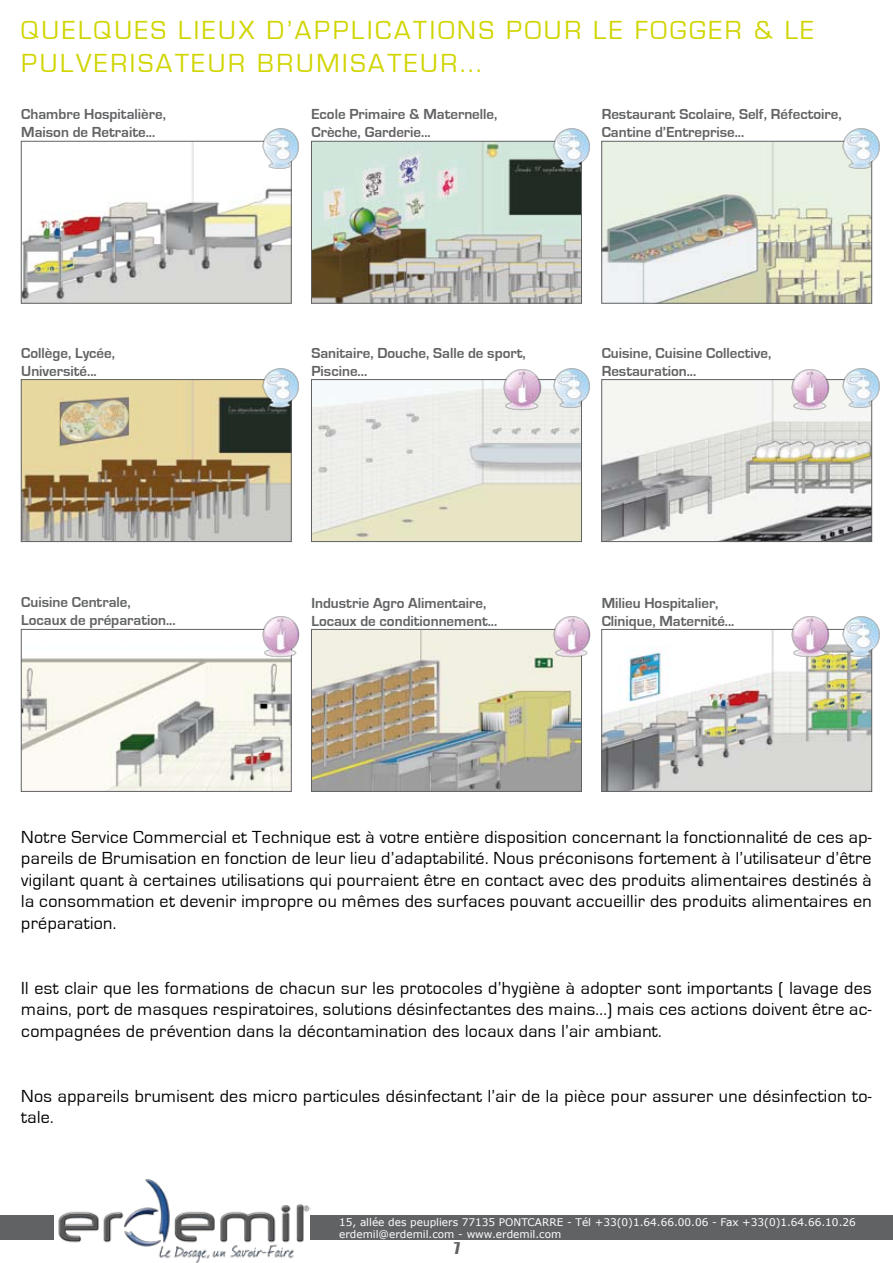
<style>
.page{position:relative;width:893px;height:1263px;background:#fff}
.page>*{position:absolute;margin:0;border:0;box-sizing:border-box;transform-origin:0 0}
.t1{font:27px/32.4px "Eurostile";letter-spacing:.1em;color:#d1d500}
.t2{font:18px/21.6px "Eurostile";letter-spacing:.02em;color:#000;text-align:justify}
.t3{font:700 15px/18px "Eurostile";color:#616264}
.t4{font:15px "Impact";color:#616264}
.t5{font:10.5px/12.6px "Verdana";color:#fff}
</style>
<div class="page">
<div style="left:0;top:1215px;width:53px;height:25px;background:#616264"></div>
<div style="left:310px;top:1215px;width:583px;height:25px;background:#616264"></div>
<img style="left:53px;top:1178px;width:257px;height:85px">
<img style="left:23px;top:143px;width:266px;height:158px">
<div style="left:21px;top:141px;width:270px;height:162px;border:1px solid #616264"></div>
<img style="left:23px;top:381px;width:266px;height:159px">
<div style="left:21px;top:379px;width:270px;height:163px;border:1px solid #616264"></div>
<img style="left:23px;top:658px;width:266px;height:132px">
<div style="left:21px;top:629px;width:270px;height:163px;border:1px solid #616264"></div>
<img style="left:313px;top:143px;width:267px;height:158px">
<div style="left:311px;top:141px;width:271px;height:162px;border:1px solid #616264"></div>
<img style="left:313px;top:381px;width:267px;height:159px">
<div style="left:311px;top:379px;width:271px;height:163px;border:1px solid #616264"></div>
<img style="left:313px;top:631px;width:267px;height:159px">
<div style="left:311px;top:629px;width:271px;height:163px;border:1px solid #616264"></div>
<img style="left:603px;top:143px;width:267px;height:158px">
<div style="left:601px;top:141px;width:271px;height:162px;border:1px solid #616264"></div>
<img style="left:603px;top:381px;width:267px;height:159px">
<div style="left:601px;top:379px;width:271px;height:163px;border:1px solid #616264"></div>
<img style="left:603px;top:631px;width:267px;height:159px">
<div style="left:601px;top:629px;width:271px;height:163px;border:1px solid #616264"></div>
<img style="left:260px;top:128px;width:39px;height:42px">
<img style="left:260px;top:368px;width:39px;height:42px">
<img style="left:260px;top:616px;width:40px;height:42px">
<img style="left:551px;top:128px;width:39px;height:42px">
<img style="left:551px;top:368px;width:39px;height:42px">
<img style="left:551px;top:616px;width:40px;height:42px">
<img style="left:790px;top:616px;width:42px;height:42px">
<img style="left:790px;top:369px;width:42px;height:42px">
<img style="left:502px;top:369px;width:42px;height:42px">
<img style="left:840px;top:128px;width:40px;height:42px">
<img style="left:840px;top:368px;width:40px;height:42px">
<img style="left:840px;top:616px;width:40px;height:42px">
<h1 class="t1" style="left:21px;top:15px;width:794px">Quelques lieux d’applications pour le fogger &amp; le pulverisateur</h1>
<h1 class="t1" style="left:257px;top:47px;width:19px">bru</h1>
<h1 class="t1" style="left:316px;top:47px;width:43px">misateur</h1>
<h1 class="t1" style="left:460px;top:47px;width:23px">...</h1>
<p class="t3" style="left:21px;top:106px;width:146px">Chambre Hospitalière,<br>Maison de Retraite...</p>
<p class="t3" style="left:311px;top:106px;width:188px">Ecole Primaire &amp; Maternelle,<br>Crèche, Garderie...</p>
<p class="t3" style="left:602px;top:106px;width:242px">Restaurant Scolaire, Self, Réfectoire,<br>Cantine d’Entreprise...</p>
<p class="t3" style="left:21px;top:344px;width:95px">Collège, Lycée,<br>Université...</p>
<p class="t3" style="left:311px;top:344px;width:216px">Sanitaire, Douche, Salle de sport,<br>Piscine...</p>
<p class="t3" style="left:602px;top:344px;width:171px">Cuisine, Cuisine Collective,<br>Restauration...</p>
<p class="t3" style="left:21px;top:594px;width:156px">Cuisine Centrale,<br>Locaux de préparation...</p>
<p class="t3" style="left:311px;top:594px;width:187px">Industrie Agro Alimentaire,<br>Locaux de conditionnement...</p>
<p class="t3" style="left:602px;top:594px;width:134px">Milieu Hospitalier,<br>Clinique, Maternité...</p>
<p class="t2" style="left:21px;top:826px;width:852px">Notre Service Commercial et Technique est à votre entière disposition concernant la fonctionnalité de ces ap&shy;pareils de Brumisation en fonction de leur lieu d’adaptabilité. Nous préconisons fortement à l’utilisateur d’être vigilant quant à certaines utilisations qui pourraient être en contact avec des produits alimentaires destinés à la consommation et devenir impropre ou mêmes des surfaces pouvant accueillir des produits alimentaires en préparation.</p>
<p class="t2" style="left:21px;top:977px;width:852px">Il est clair que les formations de chacun sur les protocoles d’hygiène à adopter sont importants ( lavage des mains, port de masques respiratoires, solutions désinfectantes des mains...) mais ces actions doivent être ac&shy;compagnées de prévention dans la décontamination des locaux dans l’air ambiant.</p>
<p class="t2" style="left:21px;top:1085px;width:852px">Nos appareils brumisent des micro particules désinfectant l’air de la pièce pour assurer une désinfection to&shy;tale.</p>
<p class="t5" style="left:339px;top:1216px;width:518px">15, allée des peupliers 77135 Pontcarre - Tél +33(0)1.64.66.00.06 - Fax +33(0)1.64.66.10.26 erdemil@erdemil.com - www.erdemil.com</p>
<p class="t4" style="left:454px;top:1236px;width:7px">7</p>
</div>
